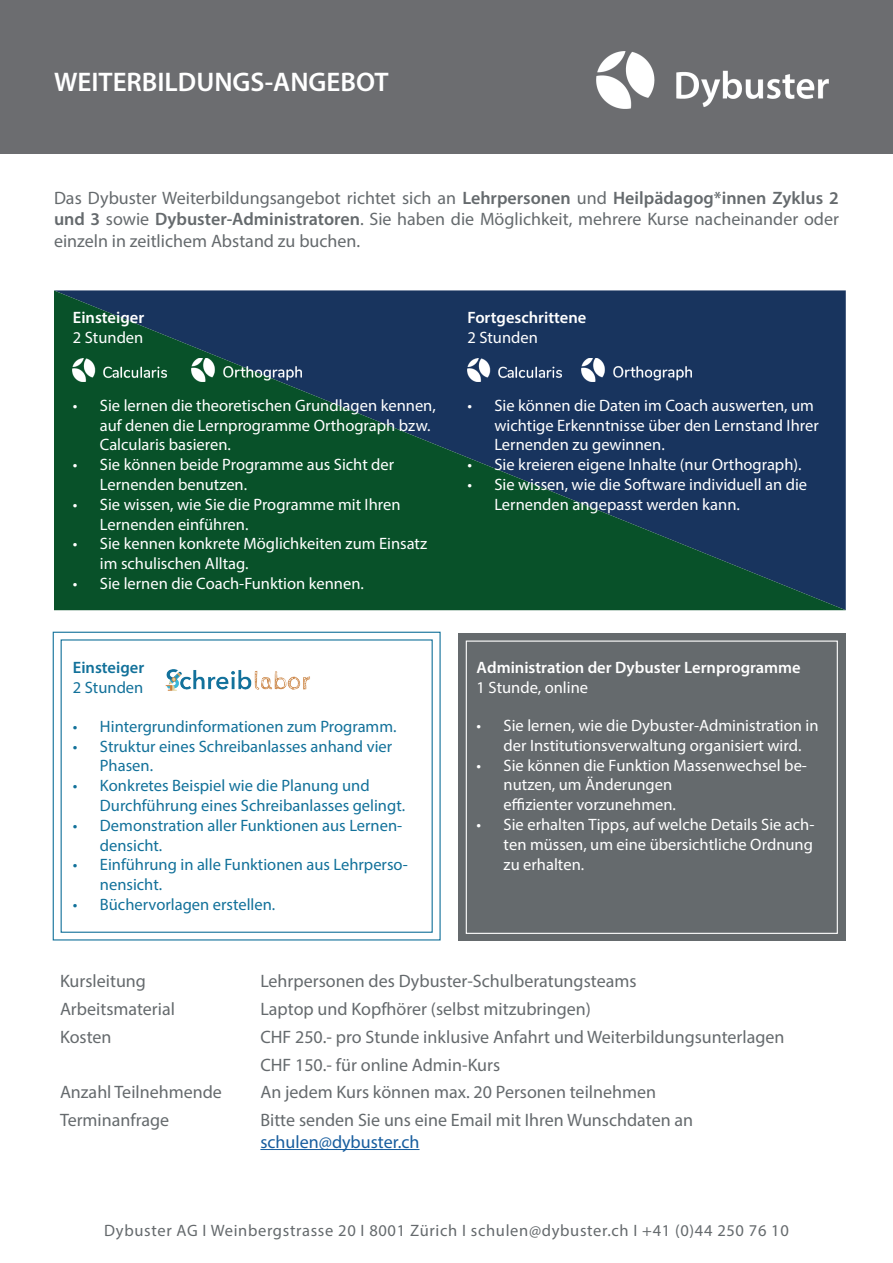
<style>
.page{position:relative;width:893px;height:1263px;background:#fff}
.page>*{position:absolute;margin:0;border:0;box-sizing:border-box;transform-origin:0 0}
.t1{font:600 27px "Myriad Pro";color:#fff}
.t2{font:18px/21.6px "Myriad Pro";color:#656a6d}
.t3{font:18px "Myriad Pro";color:#175d9e}
.t4{font:16.5px/19.8px "Myriad Pro";color:#fff}
.t5{font:16.5px/19.8px "Myriad Pro";color:#12719a}
.t6{font:16.5px "Myriad Pro";letter-spacing:.04em;color:#656a6d}
.t7{font:600 16.5px "Myriad Pro";color:#fff}
.t8{font:600 16.5px "Myriad Pro";color:#12719a}
.s1{font-weight:600}
</style>
<div class="page">
<div style="left:53px;top:632px;width:388px;height:308px;border:1px solid #12719a"></div>
<svg style="left:54px;top:290px;width:792px;height:320px;fill:#085129"></svg>
<div style="left:0;top:0;width:893px;height:153px;background:#6c6d70"></div>
<img style="left:596px;top:51px;width:232px;height:57px">
<hr style="left:260px;top:1149px;width:159px;height:1px;background:#175d9e">
<img style="left:166px;top:669px;width:144px;height:22px">
<div style="left:458px;top:633px;width:388px;height:307px;background:#656a6d"></div>
<div style="left:466px;top:640px;width:372px;height:294px;border:1px solid #fff"></div>
<img style="left:73px;top:358px;width:94px;height:23px">
<img style="left:191px;top:358px;width:111px;height:24px">
<img style="left:467px;top:358px;width:94px;height:23px">
<img style="left:581px;top:358px;width:111px;height:24px">
<h1 class="t1" style="left:54px;top:65px;width:336px">WEITERBILDUNGS-ANGEBOT</h1>
<p class="t2" style="left:54px;top:187px;width:786px;text-align:justify">Das Dybuster Weiterbildungsangebot richtet sich an <span class="s1">Lehrpersonen</span> und <span class="s1">Heilpädagog*innen Zyklus 2 und 3</span> sowie <span class="s1">Dybuster-Administratoren</span>. Sie haben die Möglichkeit, mehrere Kurse nacheinander oder einzeln in zeitlichem Abstand zu buchen.</p>
<p class="t7" style="left:73px;top:307px;width:73px">Einsteiger</p>
<p class="t4" style="left:73px;top:327px;width:72px">2 Stunden</p>
<p class="t4" style="left:100px;top:395px;width:337px;text-indent:-27px">• Sie lernen die theoretischen Grundlagen kennen, auf denen die Lernprogramme Orthograph bzw.<br>Calcularis basieren.</p>
<p class="t4" style="left:100px;top:454px;width:296px;text-indent:-27px">• Sie können beide Programme aus Sicht der<br>Lernenden benutzen.</p>
<p class="t4" style="left:100px;top:494px;width:302px;text-indent:-27px">• Sie wissen, wie Sie die Programme mit Ihren<br>Lernenden einführen.</p>
<p class="t4" style="left:100px;top:534px;width:329px;text-indent:-27px">• Sie kennen konkrete Möglichkeiten zum Einsatz im schulischen Alltag.</p>
<p class="t4" style="left:73px;top:573px;width:293px">• Sie lernen die Coach-Funktion kennen.</p>
<p class="t8" style="left:73px;top:657px;width:73px">Einsteiger</p>
<p class="t5" style="left:73px;top:677px;width:72px">2 Stunden</p>
<p class="t5" style="left:73px;top:716px;width:325px">• Hintergrundinformationen zum Programm.</p>
<p class="t5" style="left:100px;top:736px;width:294px;text-indent:-27px">• Struktur eines Schreibanlasses anhand vier<br>Phasen.</p>
<p class="t5" style="left:100px;top:775px;width:307px;text-indent:-27px">• Konkretes Beispiel wie die Planung und<br>Durchführung eines Schreibanlasses gelingt.</p>
<p class="t5" style="left:100px;top:815px;width:304px;text-indent:-27px">• Demonstration aller Funktionen aus Lernen&shy;densicht.</p>
<p class="t5" style="left:100px;top:855px;width:309px;text-indent:-27px">• Einführung in alle Funktionen aus Lehrperso&shy;nensicht.</p>
<p class="t5" style="left:73px;top:894px;width:204px">• Büchervorlagen erstellen.</p>
<p class="t7" style="left:467px;top:307px;width:120px">Fortgeschrittene</p>
<p class="t4" style="left:467px;top:327px;width:72px">2 Stunden</p>
<p class="t4" style="left:494px;top:395px;width:326px;text-indent:-27px">• Sie können die Daten im Coach auswerten, um wichtige Erkenntnisse über den Lernstand Ihrer<br>Lernenden zu gewinnen.</p>
<p class="t4" style="left:467px;top:454px;width:336px">• Sie kreieren eigene Inhalte (nur Orthograph).</p>
<p class="t4" style="left:494px;top:474px;width:314px;text-indent:-27px">• Sie wissen, wie die Software individuell an die<br>Lernenden angepasst werden kann.</p>
<p class="t7" style="left:477px;top:657px;width:326px">Administration der Dybuster Lernprogramme</p>
<p class="t4" style="left:477px;top:677px;width:113px">1 Stunde, online</p>
<p class="t4" style="left:504px;top:715px;width:316px;text-indent:-27px">• Sie lernen, wie die Dybuster-Administration in der Institutionsverwaltung organisiert wird.</p>
<p class="t4" style="left:504px;top:755px;width:305px;text-indent:-27px">• Sie können die Funktion Massenwechsel be&shy;nutzen, um Änderungen<br>effizienter vorzunehmen.</p>
<p class="t4" style="left:504px;top:814px;width:312px;text-align:justify;text-indent:-27px">• Sie erhalten Tipps, auf welche Details Sie ach&shy;ten müssen, um eine übersichtliche Ordnung zu erhalten.</p>
<p class="t2" style="left:60px;top:970px;width:87px">Kursleitung</p>
<p class="t2" style="left:260px;top:970px;width:378px">Lehrpersonen des Dybuster-Schulberatungsteams</p>
<p class="t2" style="left:60px;top:998px;width:117px">Arbeitsmaterial</p>
<p class="t2" style="left:260px;top:998px;width:332px">Laptop und Kopfhörer (selbst mitzubringen)</p>
<p class="t2" style="left:60px;top:1026px;width:53px">Kosten</p>
<p class="t2" style="left:260px;top:1023px;width:526px;line-height:27.6px">CHF 250.- pro Stunde inklusive Anfahrt und Weiterbildungsunterlagen<br>CHF 150.- für online Admin-Kurs</p>
<p class="t2" style="left:60px;top:1081px;width:163px">Anzahl Teilnehmende</p>
<p class="t2" style="left:260px;top:1081px;width:397px">An jedem Kurs können max. 20 Personen teilnehmen</p>
<p class="t2" style="left:60px;top:1109px;width:111px">Terminanfrage</p>
<p class="t2" style="left:260px;top:1109px;width:434px">Bitte senden Sie uns eine Email mit Ihren Wunschdaten an</p>
<p class="t3" style="left:260px;top:1130px;width:161px">schulen@dybuster.ch</p>
<p class="t6" style="left:104px;top:1220px;width:686px">Dybuster AG I Weinbergstrasse 20 I 8001 Zürich I schulen@dybuster.ch I +41 (0)44 250 76 10</p>
</div>
